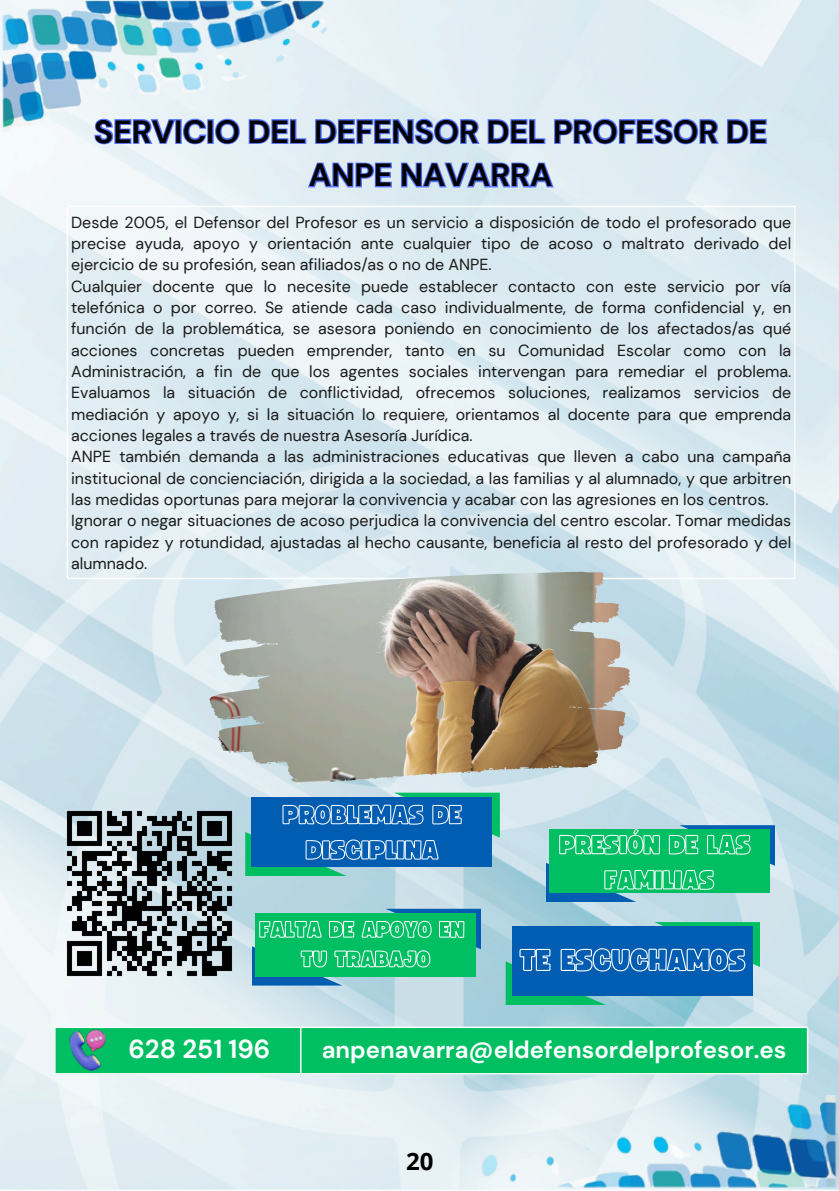
<style>
.page{position:relative;width:839px;height:1191px;background:#fff}
.page>*{position:absolute;margin:0;border:0;box-sizing:border-box;transform-origin:0 0}
.t1{font:700 32px/43.6px "DM Sans";color:#000;text-align:center}
.t2{font:700 26px "DM Sans";color:#fdfffe}
.t3{font:700 24px "DM Sans";color:#fdfffe}
.t4{font:700 24px "Open Sans";color:#000}
.t5{font:16px/21.4px "DM Sans";color:#191919;text-align:justify}
</style>
<div class="page">
<img style="left:0;top:0;width:838px;height:1190px">
<img style="left:0;top:0;width:600px;height:132px">
<img style="left:454px;top:1096px;width:384px;height:94px">
<hr style="left:67px;top:207px;width:1px;height:371px;background:#fdfffe">
<hr style="left:794px;top:207px;width:1px;height:371px;background:#fdfffe">
<hr style="left:67px;top:206px;width:728px;height:1px;background:#fdfffe">
<hr style="left:67px;top:578px;width:728px;height:1px;background:#fdfffe">
<div style="left:56px;top:1028px;width:750px;height:45px;background:#00bf63"></div>
<hr style="left:54px;top:1028px;width:2px;height:45px;background:#fdfffe">
<hr style="left:300px;top:1028px;width:1px;height:45px;background:#fdfffe">
<hr style="left:806px;top:1028px;width:2px;height:45px;background:#fdfffe">
<hr style="left:54px;top:1027px;width:754px;height:1px;background:#fdfffe">
<hr style="left:54px;top:1073px;width:754px;height:2px;background:#fdfffe">
<img style="left:47px;top:792px;width:198px;height:204px">
<img style="left:569px;top:583px;width:60px;height:93px">
<img style="left:67px;top:1025px;width:46px;height:49px">
<svg style="left:518px;top:1005px;width:228px;height:30px"></svg>
<svg style="left:245px;top:688px;width:254px;height:329px"></svg>
<svg style="left:558px;top:682px;width:193px;height:89px"></svg>
<svg style="left:505px;top:771px;width:269px;height:234px"></svg>
<svg style="left:93px;top:117px;width:675px;height:29px"></svg>
<svg style="left:306px;top:161px;width:249px;height:28px"></svg>
<p class="t1" style="left:94px;top:110px;width:674px">SERVICIO DEL DEFENSOR DEL PROFESOR DE<br>ANPE NAVARRA</p>
<p class="t5" style="left:71px;top:211px;width:721px">Desde 2005, el Defensor del Profesor es un servicio a disposición de todo el profesorado que precise ayuda, apoyo y orientación ante cualquier tipo de acoso o maltrato derivado del ejercicio de su profesión, sean afiliados/as o no de ANPE.</p>
<h1 class="t5" style="left:71px;top:275px;width:721px">Cualquier docente que lo necesite puede establecer contacto con este servicio por vía telefónica o por correo. Se atiende cada caso individualmente, de forma confidencial y, en función de la problemática, se asesora poniendo en conocimiento de los afectados/as qué acciones concretas pueden emprender, tanto en su Comunidad Escolar como con la Administración, a fin de que los agentes sociales intervengan para remediar el problema.<br>Evaluamos la situación de conflictividad, ofrecemos soluciones, realizamos servicios de mediación y apoyo y, si la situación lo requiere, orientamos al docente para que emprenda acciones legales a través de nuestra Asesoría Jurídica.</h1>
<p class="t5" style="left:71px;top:446px;width:721px">ANPE también demanda a las administraciones educativas que lleven a cabo una campaña institucional de concienciación, dirigida a la sociedad, a las familias y al alumnado, y que arbitren las medidas oportunas para mejorar la convivencia y acabar con las agresiones en los centros.</p>
<p class="t5" style="left:71px;top:510px;width:721px">Ignorar o negar situaciones de acoso perjudica la convivencia del centro escolar. Tomar medidas con rapidez y rotundidad, ajustadas al hecho causante, beneficia al resto del profesorado y del alumnado.</p>
<p class="t2" style="left:128px;top:1032px;width:143px">628 251 196</p>
<p class="t3" style="left:322px;top:1034px;width:466px">anpenavarra@eldefensordelprofesor.es</p>
<p class="t4" style="left:406px;top:1144px;width:29px">20</p>
</div>
